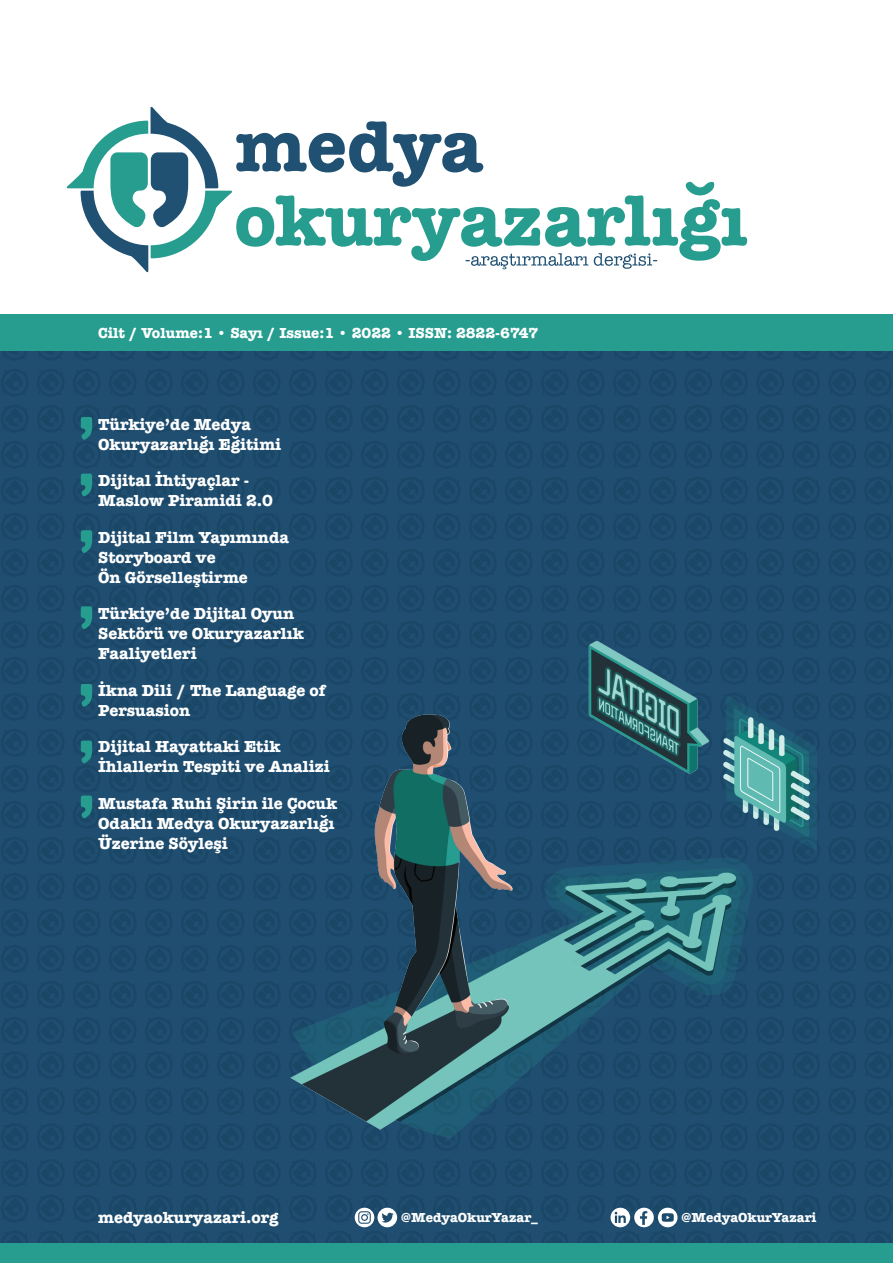
<style>
.page{position:relative;width:893px;height:1263px;background:#fff}
.page>*{position:absolute;margin:0;border:0;box-sizing:border-box;transform-origin:0 0}
.t1{font:700 16.5px/19.8px "American Typewriter";color:#fff}
.t2{font:700 15px "American Typewriter";color:#fff}
.t3{font:700 13.5px "American Typewriter";color:#fff}
</style>
<div class="page">
<div style="left:0;top:351px;width:893px;height:912px;background:#1f4e71"></div>
<svg style="left:307px;top:208px;width:66px;height:39px"></svg>
<svg style="left:504px;top:207px;width:79px;height:40px"></svg>
<svg style="left:721px;top:208px;width:26px;height:38px"></svg>
<svg style="left:309px;top:121px;width:132px;height:66px"></svg>
<svg style="left:442px;top:133px;width:41px;height:39px"></svg>
<svg style="left:374px;top:207px;width:128px;height:54px"></svg>
<svg style="left:471px;top:253px;width:112px;height:16px"></svg>
<svg style="left:583px;top:182px;width:138px;height:87px"></svg>
<svg style="left:151px;top:106px;width:156px;height:152px"></svg>
<svg style="left:66px;top:121px;width:82px;height:151px"></svg>
<div style="left:0;top:315px;width:893px;height:36px;background:#269d8f"></div>
<div style="left:0;top:1243px;width:893px;height:20px;background:#269d8f"></div>
<svg style="left:80px;top:530px;width:13px;height:23px"></svg>
<svg style="left:80px;top:684px;width:13px;height:23px"></svg>
<svg style="left:80px;top:417px;width:13px;height:80px"></svg>
<svg style="left:80px;top:606px;width:13px;height:23px"></svg>
<svg style="left:80px;top:740px;width:13px;height:79px"></svg>
<svg style="left:354px;top:1207px;width:44px;height:21px"></svg>
<svg style="left:610px;top:1207px;width:68px;height:21px"></svg>
<img style="left:290px;top:641px;width:526px;height:497px">
<p class="t2" style="left:98px;top:320px;width:442px">Cilt / Volume:1 • Sayı / Issue:1 • 2022 • ISSN: 2822-6747</p>
<p class="t1" style="left:98px;top:413px;width:185px">Türkiye’de Medya<br>Okuryazarlığı Eğitimi</p>
<p class="t1" style="left:98px;top:470px;width:176px">Dijital İhtiyaçlar -<br>Maslow Piramidi 2.0</p>
<p class="t1" style="left:98px;top:527px;width:193px">Dijital Film Yapımında<br>Storyboard ve<br>Ön Görselleştirme</p>
<p class="t1" style="left:98px;top:603px;width:207px">Türkiye’de Dijital Oyun<br>Sektörü ve Okuryazarlık<br>Faaliyetleri</p>
<p class="t1" style="left:98px;top:680px;width:229px">İkna Dili / The Language of<br>Persuasion</p>
<p class="t1" style="left:98px;top:736px;width:233px">Dijital Hayattaki Etik<br>İhlallerin Tespiti ve Analizi</p>
<p class="t1" style="left:98px;top:793px;width:241px">Mustafa Ruhi Şirin ile Çocuk<br>Odaklı Medya Okuryazarlığı<br>Üzerine Söyleşi</p>
<p class="t1" style="left:98px;top:1207px;width:182px">medyaokuryazari.org</p>
<p class="t3" style="left:401px;top:1205px;width:138px">@MedyaOkurYazar_</p>
<p class="t3" style="left:682px;top:1205px;width:136px">@MedyaOkurYazari</p>
</div>
